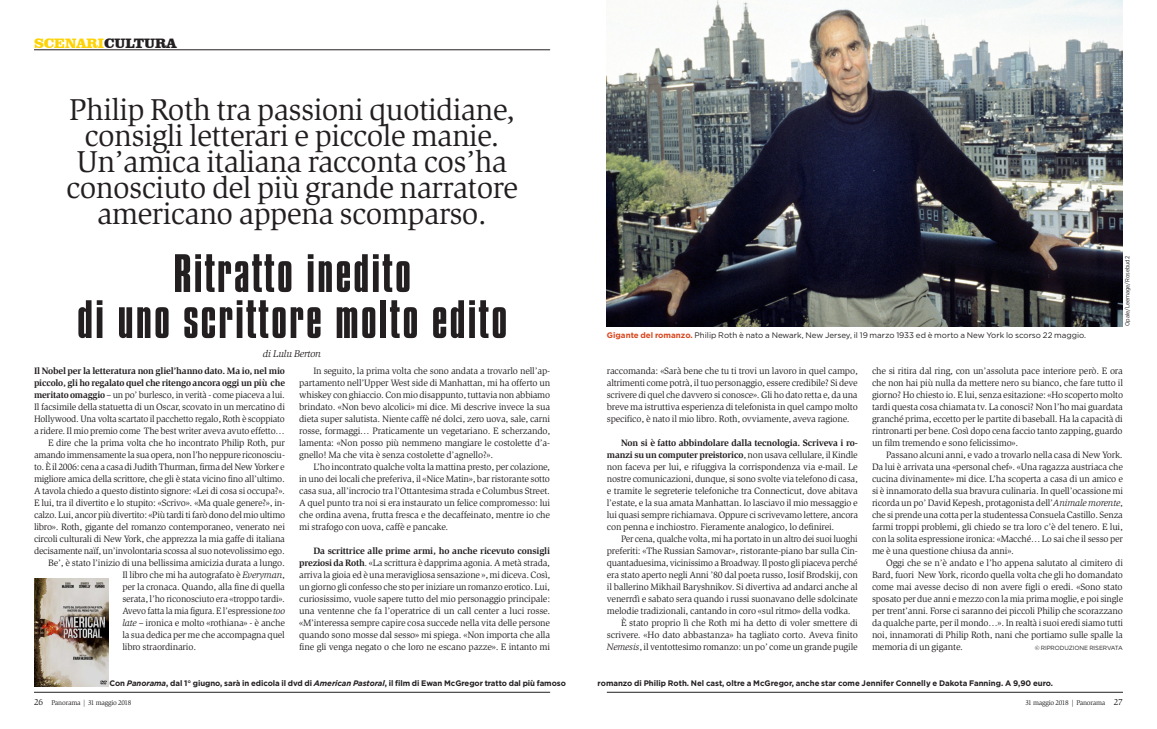
<style>
.page{position:relative;width:1157px;height:729px;background:#fff}
.page>*{position:absolute;margin:0;border:0;box-sizing:border-box;transform-origin:0 0}
.TITOLO_c28{font:56.6px "Compacta LT";letter-spacing:.04em;color:#231f20}
.SOMMARIO_c10{font:31px/26px "Slimbach Std";letter-spacing:-.02em;color:#231f20;text-align:center}
.t1{font:900 14px "Clarendon BT";color:#fed304}
.TESTO_Con_rientri{font:italic 10px "Slimbach Std";letter-spacing:-.02em;color:#231f20}
.TESTO_Con_rientri-2{font:9.5px/12px "Slimbach Std";letter-spacing:-.015em;color:#231f20;text-align:justify}
.t2{font:9px "Slimbach Std";color:#231f20}
.DIDA_Bold_c8{font:700 8px "Gotham";letter-spacing:-.005em;color:#231f20}
.DIDA_Bold_c8-2{font:8px "Gotham";color:#231f20}
.t3{font:7px "Slimbach Std";letter-spacing:-.025em;color:#231f20}
.TESTO_Con_rientri-3{font:6px "Gotham";letter-spacing:-.015em;color:#231f20}
.CREDIT{font:6px "Gotham Narrow";color:#231f20}
.s1{color:#231f20}
.s2{font-weight:700}
.s3{font-style:italic}
.s4{font-weight:700;color:#d9461d}
</style>
<div class="page">
<hr style="left:34px;top:692px;width:516px;height:1px;background:#231f20">
<hr style="left:607px;top:692px;width:516px;height:1px;background:#231f20">
<hr style="left:34px;top:50px;width:516px;height:1px;background:#231f20">
<img style="left:34px;top:578px;width:74px;height:108px">
<img style="left:607px;top:0;width:516px;height:326px">
<p class="t1" style="left:34px;top:35px;width:144px">SCENARI<span class="s1">CULTURA</span></p>
<p class="SOMMARIO_c10" style="left:66px;top:97px;width:453px">Philip Roth tra passioni quotidiane, consigli letterari e piccole manie.<br>Un’amica italiana racconta cos’ha conosciuto del più grande narratore americano appena scomparso.</p>
<p class="TITOLO_c28" style="left:173px;top:243px;width:239px">Ritratto inedito</p>
<p class="TITOLO_c28" style="left:77px;top:289px;width:431px">di uno scrittore molto edito</p>
<p class="TESTO_Con_rientri" style="left:263px;top:348px;width:60px">di Lulu Berton</p>
<p class="TESTO_Con_rientri-2" style="left:34px;top:365px;width:252px"><span class="s2">Il Nobel per la letteratura non gliel’hanno dato. Ma io, nel mio piccolo, gli ho regalato quel che ritengo ancora oggi un più che meritato omaggio</span> – un po’ burlesco, in verità - come piaceva a lui.<br>Il facsimile della statuetta di un Oscar, scovato in un mercatino di Hollywood. Una volta scartato il pacchetto regalo, Roth è scoppiato a ridere. Il mio premio come The best writer aveva avuto effetto…</p>
<p class="TESTO_Con_rientri-2" style="left:34px;top:437px;width:253px;text-indent:14px">E dire che la prima volta che ho incontrato Philip Roth, pur amando immensamente la sua opera, non l’ho neppure riconosciu&shy;to. È il 2006: cena a casa di Judith Thurman, firma del New Yorker e migliore amica della scrittore, che gli è stata vicino fino all’ultimo.<br>A tavola chiedo a questo distinto signore: «Lei di cosa si occupa?».<br>E lui, tra il divertito e lo stupito: «Scrivo». «Ma quale genere?», in&shy;calzo. Lui, ancor più divertito: «Più tardi ti farò dono del mio ultimo libro». Roth, gigante del romanzo contemporaneo, venerato nei circoli culturali di New York, che apprezza la mia gaffe di italiana decisamente naïf, un’involontaria scossa al suo notevolissimo ego.</p>
<p class="TESTO_Con_rientri-2" style="left:122px;top:557px;width:164px;text-indent:-74px">Be’, è stato l’inizio di una bellissima amicizia durata a lungo.<br>Il libro che mi ha autografato è <span class="s3">Everyman</span>, per la cronaca. Quando, alla fine di quella serata, l’ho riconosciuto era «troppo tardi».<br>Avevo fatta la mia figura. E l’espressione <span class="s3">too late</span> – ironica e molto «rothiana» - è anche la sua dedica per me che accompagna quel libro straordinario.</p>
<p class="TESTO_Con_rientri-2" style="left:299px;top:365px;width:253px;text-indent:14px">In seguito, la prima volta che sono andata a trovarlo nell’ap&shy;partamento nell’Upper West side di Manhattan, mi ha offerto un whiskey con ghiaccio. Con mio disappunto, tuttavia non abbiamo brindato. «Non bevo alcolici» mi dice. Mi descrive invece la sua dieta super salutista. Niente caffè né dolci, zero uova, sale, carni rosse, formaggi… Praticamente un vegetariano. E scherzando, lamenta: «Non posso più nemmeno mangiare le costolette d’a&shy;gnello! Ma che vita è senza costolette d’agnello?».</p>
<p class="TESTO_Con_rientri-2" style="left:299px;top:461px;width:252px;text-indent:14px">L’ho incontrato qualche volta la mattina presto, per colazione, in uno dei locali che preferiva, il «Nice Matin», bar ristorante sotto casa sua, all’incrocio tra l’Ottantesima strada e Columbus Street.<br>A quel punto tra noi si era instaurato un felice compromesso: lui che ordina avena, frutta fresca e the decaffeinato, mentre io che mi strafogo con uova, caffè e pancake.</p>
<p class="TESTO_Con_rientri-2" style="left:299px;top:545px;width:252px;text-indent:14px"><span class="s2">Da scrittrice alle prime armi, ho anche ricevuto consigli preziosi da Roth</span>. «La scrittura è dapprima agonia. A metà strada, arriva la gioia ed è una meravigliosa sensazione », mi diceva. Così, un giorno gli confesso che sto per iniziare un romanzo erotico. Lui, curiosissimo, vuole sapere tutto del mio personaggio principale: una ventenne che fa l’operatrice di un call center a luci rosse. «M’interessa sempre capire cosa succede nella vita delle persone quando sono mosse dal sesso» mi spiega. «Non importa che alla fine gli venga negato o che loro ne escano pazze». E intanto mi</p>
<p class="DIDA_Bold_c8-2" style="left:607px;top:330px;width:481px"><span class="s4">Gigante del romanzo.</span> Philip Roth è nato a Newark, New Jersey, il 19 marzo 1933 ed è morto a New York lo scorso 22 maggio.</p>
<p class="CREDIT" style="left:1123px;top:326px;width:71px;rotate:-90deg">Opale/Leemage/Rosebud2</p>
<p class="TESTO_Con_rientri-2" style="left:607px;top:365px;width:252px">raccomanda: «Sarà bene che tu ti trovi un lavoro in quel campo, altrimenti come potrà, il tuo personaggio, essere credibile? Si deve scrivere di quel che davvero si conosce». Gli ho dato retta e, da una breve ma istruttiva esperienza di telefonista in quel campo molto specifico, è nato il mio libro. Roth, ovviamente, aveva ragione.</p>
<p class="TESTO_Con_rientri-2" style="left:607px;top:437px;width:253px;text-indent:14px"><span class="s2">Non si è fatto abbindolare dalla tecnologia. Scriveva i ro&shy;manzi su un computer preistorico</span>, non usava cellulare, il Kindle non faceva per lui, e rifuggiva la corrispondenza via e-mail. Le nostre comunicazioni, dunque, si sono svolte via telefono di casa, e tramite le segreterie telefoniche tra Connecticut, dove abitava l’estate, e la sua amata Manhattan. Io lasciavo il mio messaggio e lui quasi sempre richiamava. Oppure ci scrivevamo lettere, ancora con penna e inchiostro. Fieramente analogico, lo definirei.</p>
<p class="TESTO_Con_rientri-2" style="left:607px;top:533px;width:252px;text-indent:14px">Per cena, qualche volta, mi ha portato in un altro dei suoi luoghi preferiti: «The Russian Samovar», ristorante-piano bar sulla Cin&shy;quantaduesima, vicinissimo a Broadway. Il posto gli piaceva perché era stato aperto negli Anni ’80 dal poeta russo, Iosif Brodskij, con il ballerino Mikhail Baryshnikov. Si divertiva ad andarci anche al venerrdì e sabato sera quando i russi suonavano delle sdolcinate melodie tradizionali, cantando in coro «sul ritmo» della vodka.</p>
<p class="TESTO_Con_rientri-2" style="left:607px;top:617px;width:252px;text-indent:14px">È stato proprio lì che Roth mi ha detto di voler smettere di scrivere. «Ho dato abbastanza» ha tagliato corto. Aveva finito <span class="s3">Nemesis</span>, il ventottesimo romanzo: un po’ come un grande pugile</p>
<p class="TESTO_Con_rientri-2" style="left:872px;top:365px;width:253px">che si ritira dal ring, con un’assoluta pace interiore però. E ora che non hai più nulla da mettere nero su bianco, che fare tutto il giorno? Ho chiesto io. E lui, senza esitazione: «Ho scoperto molto tardi questa cosa chiamata tv. La conosci? Non l’ho mai guardata granché prima, eccetto per le partite di baseball. Ha la capacità di rintronarti per bene. Così dopo cena faccio tanto zapping, guardo un film tremendo e sono felicissimo».</p>
<p class="TESTO_Con_rientri-2" style="left:872px;top:449px;width:252px;text-indent:14px">Passano alcuni anni, e vado a trovarlo nella casa di New York.<br>Da lui è arrivata una «personal chef». «Una ragazza austriaca che cucina divinamente» mi dice. L’ha scoperta a casa di un amico e si è innamorato della sua bravura culinaria. In quell’ocassione mi ricorda un po’ David Kepesh, protagonista dell’<span class="s3">Animale morente</span>, che si prende una cotta per la studentessa Consuela Castillo. Senza farmi troppi problemi, gli chiedo se tra loro c’è del tenero. E lui, con la solita espressione ironica: «Macché… Lo sai che il sesso per me è una questione chiusa da anni».</p>
<p class="TESTO_Con_rientri-2" style="left:872px;top:557px;width:253px;text-indent:14px">Oggi che se n’è andato e l’ho appena salutato al cimitero di Bard, fuori New York, ricordo quella volta che gli ho domandato come mai avesse deciso di non avere figli o eredi. «Sono stato sposato per due anni e mezzo con la mia prima moglie, e poi single per trent’anni. Forse ci saranno dei piccoli Philip che scorazzano da qualche parte, per il mondo…». In realtà i suoi eredi siamo tutti noi, innamorati di Philip Roth, nani che portiamo sulle spalle la memoria di un gigante.</p>
<p class="TESTO_Con_rientri-3" style="left:1034px;top:644px;width:90px">© RIPRODUZIONE RISERVATA</p>
<p class="DIDA_Bold_c8" style="left:109px;top:678px;width:458px">Con <span class="s3">Panorama</span>, dal 1° giugno, sarà in edicola il dvd di <span class="s3">American Pastoral</span>, il film di Ewan McGregor tratto dal più famoso</p>
<p class="DIDA_Bold_c8" style="left:597px;top:678px;width:457px">romanzo di Philip Roth. Nel cast, oltre a McGregor, anche star come Jennifer Connelly e Dakota Fanning. A 9,90 euro.</p>
<p class="t2" style="left:34px;top:696px;width:11px">26</p>
<p class="t3" style="left:52px;top:698px;width:82px">Panorama | 31 maggio 2018</p>
<p class="t3" style="left:1025px;top:698px;width:82px">31 maggio 2018 | Panorama</p>
<p class="t2" style="left:1113px;top:696px;width:11px">27</p>
</div>
